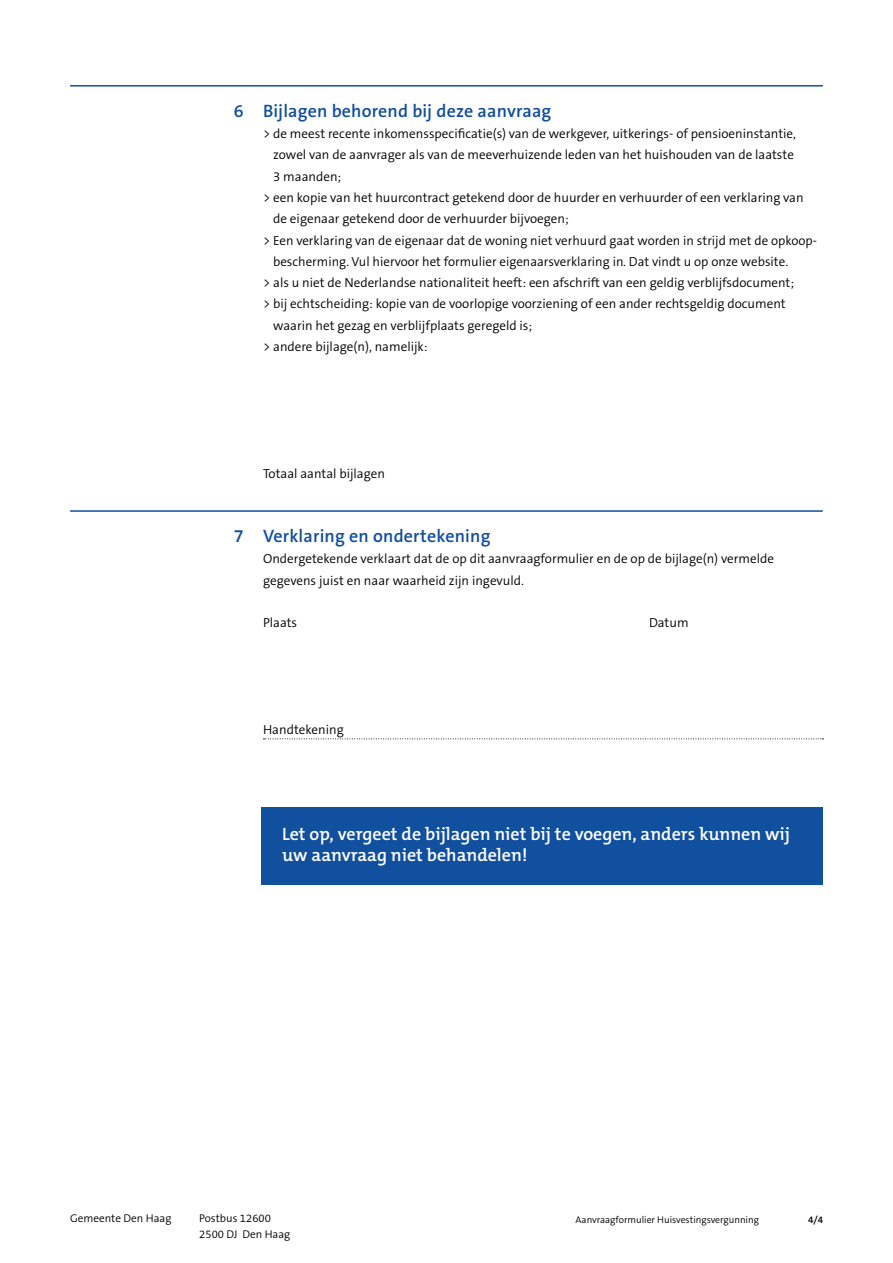
<style>
.page{position:relative;width:893px;height:1263px;background:#fff}
.page>*{position:absolute;margin:0;border:0;box-sizing:border-box;transform-origin:0 0}
.Form_Subvraag_Titel{font:600 18px/21.3px "The Mix B W6";color:#fff}
.Form_Vraag_Titel{font:600 18px "The Sans B W6";letter-spacing:.01em;color:#114f9f}
.Form_Brood_Toelichting{font:300 13.2px/21.3px "The Sans B W4";color:#000}
.Form_Brood_Antwoord{font:300 13.2px "The Sans B W4";color:#000}
.t1{font:300 11.25px "The Sans B W4";color:#000}
.t2{font:300 9.75px "The Sans B W4";color:#000}
.t3{font:600 9.75px "The Sans B W6";color:#000}
</style>
<div class="page">
<hr style="left:70px;top:85px;width:753px;height:2px;background:#114f9f">
<hr style="left:70px;top:510px;width:753px;height:2px;background:#114f9f">
<svg style="left:263px;top:738px;width:560px;height:1px"></svg>
<div style="left:261px;top:807px;width:562px;height:78px;background:#114f9f"></div>
<h3 class="Form_Vraag_Titel" style="left:234px;top:99px;width:319px">6 Bijlagen behorend bij deze aanvraag</h3>
<p class="Form_Brood_Toelichting" style="left:273px;top:123px;width:524px;text-indent:-10px">&gt; de meest recente inkomensspecificatie(s) van de werkgever, uitkerings- of pensioeninstantie, zowel van de aanvrager als van de meeverhuizende leden van het huishouden van de laatste<br>3 maanden;</p>
<p class="Form_Brood_Toelichting" style="left:273px;top:187px;width:532px;text-indent:-10px">&gt; een kopie van het huurcontract getekend door de huurder en verhuurder of een verklaring van de eigenaar getekend door de verhuurder bijvoegen;</p>
<p class="Form_Brood_Toelichting" style="left:273px;top:229px;width:544px;text-indent:-10px">&gt; Een verklaring van de eigenaar dat de woning niet verhuurd gaat worden in strijd met de opkoop&shy;bescherming. Vul hiervoor het formulier eigenaarsverklaring in. Dat vindt u op onze website.</p>
<p class="Form_Brood_Toelichting" style="left:263px;top:272px;width:533px">&gt; als u niet de Nederlandse nationaliteit heeft: een afschrift van een geldig verblijfsdocument;</p>
<p class="Form_Brood_Toelichting" style="left:273px;top:293px;width:514px;text-indent:-10px">&gt; bij echtscheiding: kopie van de voorlopige voorziening of een ander rechtsgeldig document waarin het gezag en verblijfplaats geregeld is;</p>
<p class="Form_Brood_Antwoord" style="left:263px;top:338px;width:166px">&gt; andere bijlage(n), namelijk:</p>
<p class="Form_Brood_Antwoord" style="left:263px;top:465px;width:123px">Totaal aantal bijlagen</p>
<h3 class="Form_Vraag_Titel" style="left:234px;top:524px;width:258px">7 Verklaring en ondertekening</h3>
<p class="Form_Brood_Toelichting" style="left:263px;top:548px;width:512px">Ondergetekende verklaart dat de op dit aanvraagformulier en de op de bijlage(n) vermelde gegevens juist en naar waarheid zijn ingevuld.</p>
<p class="Form_Brood_Antwoord" style="left:263px;top:614px;width:36px">Plaats</p>
<p class="Form_Brood_Antwoord" style="left:649px;top:614px;width:41px">Datum</p>
<p class="Form_Brood_Antwoord" style="left:263px;top:721px;width:82px">Handtekening</p>
<p class="Form_Subvraag_Titel" style="left:282px;top:823px;width:509px">Let op, vergeet de bijlagen niet bij te voegen, anders kunnen wij uw aanvraag niet behandelen!</p>
<p class="t1" style="left:70px;top:1211px;width:103px">Gemeente Den Haag</p>
<p class="t1" style="left:199px;top:1211px;width:73px">Postbus 12600</p>
<p class="t2" style="left:576px;top:1213px;width:185px">Aanvraagformulier Huisvestingsvergunning</p>
<p class="t3" style="left:808px;top:1213px;width:17px">4/4</p>
<p class="t1" style="left:199px;top:1227px;width:93px">2500 DJ Den Haag</p>
</div>
